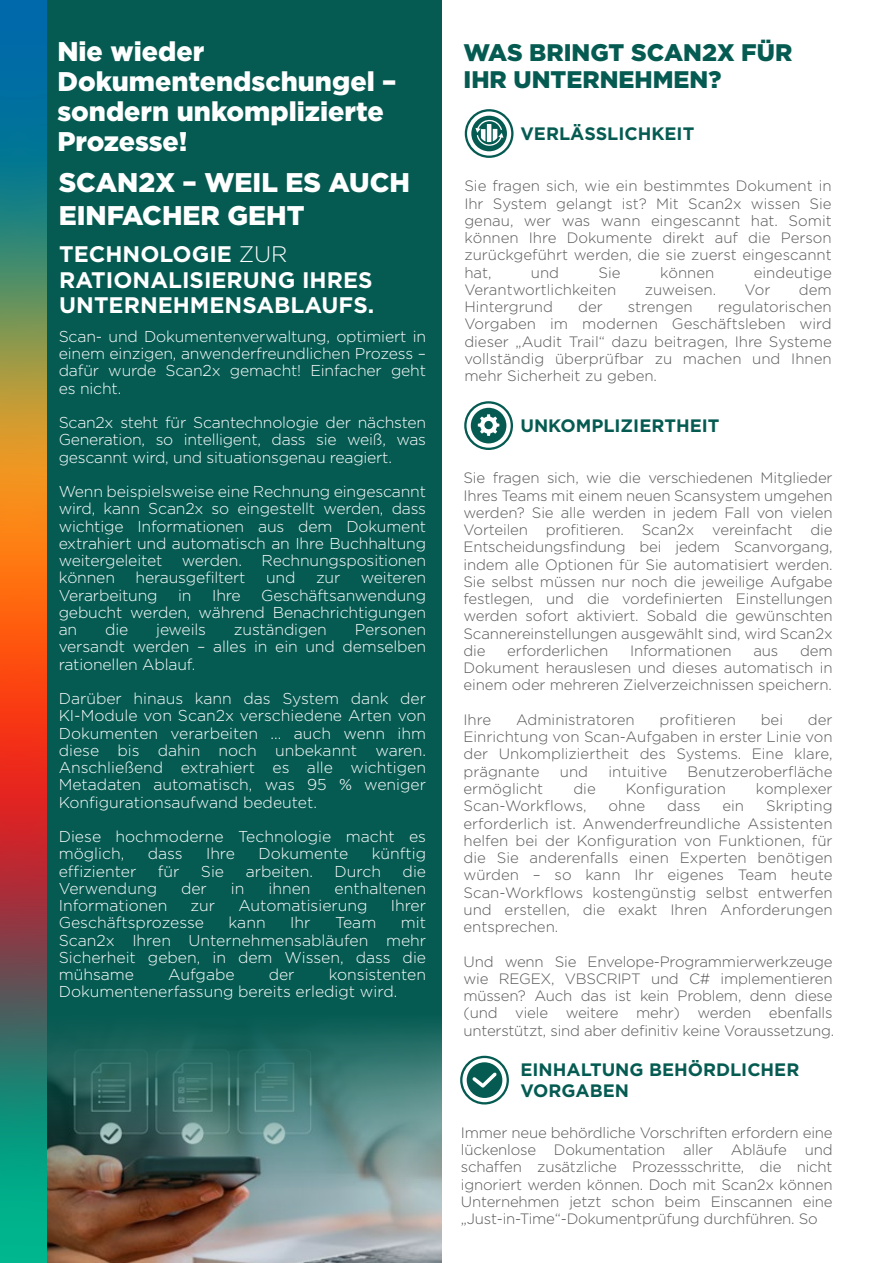
<style>
.page{position:relative;width:893px;height:1263px;background:#fff}
.page>*{position:absolute;margin:0;border:0;box-sizing:border-box;transform-origin:0 0}
.t1{font:900 27px/30px "Gotham";color:#fff}
.t2{font:900 24px/27px "Gotham";color:#055b52}
.t3{font:700 22.5px/25.5px "Gotham";color:#fff}
.t4{font:700 18px/21.6px "Gotham";color:#055b52}
.t5{font:300 15.75px/17.2px "Gotham";letter-spacing:-.01em;color:#fff;text-align:justify}
.t6{font:300 15px/17.2px "Gotham";color:#595858;text-align:justify}
.s1{font-weight:300}
</style>
<div class="page">
<div style="left:18px;top:0;width:424px;height:1263px;background:#055b52"></div>
<img style="left:47px;top:1189px;width:395px;height:74px">
<svg style="left:47px;top:1024px;width:395px;height:165px;background:#44736e"></svg>
<svg style="left:0;top:0;width:47px;height:1263px;background:#7b6f52"></svg>
<svg style="left:465px;top:109px;width:48px;height:49px"></svg>
<svg style="left:464px;top:401px;width:49px;height:49px"></svg>
<svg style="left:460px;top:1056px;width:49px;height:48px"></svg>
<h1 class="t1" style="left:57px;top:35px;width:341px">Nie wieder<br>Dokumentendschungel – sondern unkomplizierte<br>Prozesse!</h1>
<h1 class="t1" style="left:59px;top:166px;width:353px;line-height:32.4px">SCAN2X – WEIL ES AUCH<br>EINFACHER GEHT</h1>
<h3 class="t3" style="left:59px;top:241px;width:316px">TECHNOLOGIE <span class="s1">ZUR<br></span>RATIONALISIERUNG IHRES<br>UNTERNEHMENSABLAUFS.</h3>
<p class="t5" style="left:59px;top:328px;width:369px">Scan- und Dokumentenverwaltung, optimiert in einem einzigen, anwenderfreundlichen Prozess – dafür wurde Scan2x gemacht! Einfacher geht es nicht.</p>
<p class="t5" style="left:59px;top:414px;width:369px">Scan2x steht für Scantechnologie der nächsten Generation, so intelligent, dass sie weiß, was gescannt wird, und situationsgenau reagiert.</p>
<p class="t5" style="left:59px;top:483px;width:369px">Wenn beispielsweise eine Rechnung eingescannt wird, kann Scan2x so eingestellt werden, dass wichtige Informationen aus dem Dokument extrahiert und automatisch an Ihre Buchhaltung weitergeleitet werden. Rechnungspositionen können</p>
<p class="t5" style="left:136px;top:569px;width:112px">herausgefiltert</p>
<p class="t5" style="left:266px;top:569px;width:31px">und</p>
<p class="t5" style="left:316px;top:569px;width:26px">zur</p>
<p class="t5" style="left:361px;top:569px;width:67px">weiteren</p>
<p class="t5" style="left:59px;top:586px;width:100px">Verarbeitung</p>
<p class="t5" style="left:178px;top:586px;width:15px">in</p>
<p class="t5" style="left:212px;top:586px;width:30px">Ihre</p>
<p class="t5" style="left:59px;top:586px;width:369px;text-indent:203px">Geschäftsanwendung gebucht werden, während Benachrichtigungen an</p>
<p class="t5" style="left:105px;top:621px;width:25px">die</p>
<p class="t5" style="left:156px;top:621px;width:51px">jeweils</p>
<p class="t5" style="left:234px;top:621px;width:95px">zuständigen</p>
<p class="t5" style="left:59px;top:621px;width:369px;text-indent:296px">Personen versandt werden – alles in ein und demselben rationellen Ablauf.</p>
<p class="t5" style="left:59px;top:690px;width:369px">Darüber hinaus kann das System dank der KI-Module von Scan2x verschiedene Arten von Dokumenten verarbeiten ... auch wenn ihm diese bis dahin noch unbekannt waren.<br>Anschließend extrahiert es alle wichtigen Metadaten automatisch, was 95 % weniger Konfigurationsaufwand bedeutet.</p>
<p class="t5" style="left:59px;top:828px;width:369px">Diese hochmoderne Technologie macht es möglich,</p>
<p class="t5" style="left:148px;top:845px;width:36px">dass</p>
<p class="t5" style="left:206px;top:845px;width:31px">Ihre</p>
<p class="t5" style="left:258px;top:845px;width:91px">Dokumente</p>
<p class="t5" style="left:372px;top:845px;width:56px">künftig</p>
<p class="t5" style="left:59px;top:862px;width:79px">effizienter</p>
<p class="t5" style="left:158px;top:862px;width:23px">für</p>
<p class="t5" style="left:201px;top:862px;width:25px">Sie</p>
<p class="t5" style="left:246px;top:862px;width:69px">arbeiten.</p>
<p class="t5" style="left:335px;top:862px;width:48px">Durch</p>
<p class="t5" style="left:403px;top:862px;width:25px">die</p>
<p class="t5" style="left:59px;top:879px;width:100px">Verwendung</p>
<p class="t5" style="left:181px;top:879px;width:27px">der</p>
<p class="t5" style="left:231px;top:879px;width:15px">in</p>
<p class="t5" style="left:268px;top:879px;width:44px">ihnen</p>
<p class="t5" style="left:335px;top:879px;width:93px">enthaltenen</p>
<p class="t5" style="left:59px;top:897px;width:110px">Informationen</p>
<p class="t5" style="left:191px;top:897px;width:26px">zur</p>
<p class="t5" style="left:238px;top:897px;width:131px">Automatisierung</p>
<p class="t5" style="left:391px;top:897px;width:37px">Ihrer</p>
<p class="t5" style="left:59px;top:914px;width:147px">Geschäftsprozesse</p>
<p class="t5" style="left:229px;top:914px;width:39px">kann</p>
<p class="t5" style="left:290px;top:914px;width:22px">Ihr</p>
<p class="t5" style="left:335px;top:914px;width:43px">Team</p>
<p class="t5" style="left:59px;top:914px;width:369px;text-indent:342px">mit Scan2x Ihren Unternehmensabläufen mehr Sicherheit geben, in dem Wissen, dass die mühsame</p>
<p class="t5" style="left:168px;top:966px;width:68px">Aufgabe</p>
<p class="t5" style="left:269px;top:966px;width:27px">der</p>
<p class="t5" style="left:59px;top:966px;width:369px;text-indent:270px">konsistenten<br>Dokumentenerfassung bereits erledigt wird.</p>
<h2 class="t2" style="left:463px;top:39px;width:330px">WAS BRINGT SCAN2X FÜR<br>IHR UNTERNEHMEN?</h2>
<p class="t4" style="left:520px;top:122px;width:175px">VERLÄSSLICHKEIT</p>
<p class="t6" style="left:464px;top:177px;width:369px">Sie fragen sich, wie ein bestimmtes Dokument in Ihr System gelangt ist? Mit Scan2x wissen Sie genau, wer was wann eingescannt hat. Somit können Ihre Dokumente direkt auf die Person zurückgeführt werden, die sie zuerst eingescannt hat,</p>
<p class="t6" style="left:531px;top:263px;width:30px">und</p>
<p class="t6" style="left:599px;top:263px;width:24px">Sie</p>
<p class="t6" style="left:660px;top:263px;width:56px">können</p>
<p class="t6" style="left:754px;top:263px;width:79px">eindeutige</p>
<p class="t6" style="left:464px;top:281px;width:154px">Verantwortlichkeiten</p>
<p class="t6" style="left:645px;top:281px;width:73px">zuweisen.</p>
<p class="t6" style="left:745px;top:281px;width:27px">Vor</p>
<p class="t6" style="left:799px;top:281px;width:34px">dem</p>
<p class="t6" style="left:464px;top:298px;width:90px">Hintergrund</p>
<p class="t6" style="left:578px;top:298px;width:26px">der</p>
<p class="t6" style="left:628px;top:298px;width:66px">strengen</p>
<p class="t6" style="left:464px;top:298px;width:369px;text-indent:253px">regulatorischen Vorgaben im modernen Geschäftsleben wird dieser „Audit Trail“ dazu beitragen, Ihre Systeme vollständig überprüfbar zu machen und Ihnen mehr Sicherheit zu geben.</p>
<p class="t4" style="left:520px;top:415px;width:201px">UNKOMPLIZIERTHEIT</p>
<p class="t6" style="left:463px;top:469px;width:371px">Sie fragen sich, wie die verschiedenen Mitglieder Ihres Teams mit einem neuen Scansystem umgehen werden? Sie alle werden in jedem Fall von vielen Vorteilen profitieren. Scan2x vereinfacht die Entscheidungsfindung bei jedem Scanvorgang, indem alle Optionen für Sie automatisiert werden.<br>Sie selbst müssen nur noch die jeweilige Aufgabe festlegen, und die vordefinierten Einstellungen werden sofort aktiviert. Sobald die gewünschten Scannereinstellungen ausgewählt sind, wird Scan2x die</p>
<p class="t6" style="left:507px;top:642px;width:103px">erforderlichen</p>
<p class="t6" style="left:630px;top:642px;width:103px">Informationen</p>
<p class="t6" style="left:753px;top:642px;width:26px">aus</p>
<p class="t6" style="left:463px;top:642px;width:371px;text-indent:336px">dem Dokument herauslesen und dieses automatisch in einem oder mehreren Zielverzeichnissen speichern.</p>
<p class="t6" style="left:463px;top:711px;width:29px">Ihre</p>
<p class="t6" style="left:516px;top:711px;width:120px">Administratoren</p>
<p class="t6" style="left:659px;top:711px;width:78px">profitieren</p>
<p class="t6" style="left:761px;top:711px;width:24px">bei</p>
<p class="t6" style="left:463px;top:711px;width:371px;text-indent:344px">der Einrichtung von Scan-Aufgaben in erster Linie von der Unkompliziertheit des Systems. Eine klare, prägnante</p>
<p class="t6" style="left:560px;top:763px;width:30px">und</p>
<p class="t6" style="left:608px;top:763px;width:60px">intuitive</p>
<p class="t6" style="left:688px;top:763px;width:147px">Benutzeroberfläche</p>
<p class="t6" style="left:463px;top:780px;width:81px">ermöglicht</p>
<p class="t6" style="left:573px;top:780px;width:24px">die</p>
<p class="t6" style="left:626px;top:780px;width:102px">Konfiguration</p>
<p class="t6" style="left:756px;top:780px;width:78px">komplexer</p>
<p class="t6" style="left:463px;top:797px;width:125px">Scan-Workflows,</p>
<p class="t6" style="left:609px;top:797px;width:38px">ohne</p>
<p class="t6" style="left:667px;top:797px;width:35px">dass</p>
<p class="t6" style="left:722px;top:797px;width:23px">ein</p>
<p class="t6" style="left:463px;top:797px;width:371px;text-indent:303px">Skripting erforderlich ist. Anwenderfreundliche Assistenten helfen bei der Konfiguration von Funktionen, für die Sie anderenfalls einen Experten benötigen würden – so kann Ihr eigenes Team heute Scan-Workflows kostengünstig selbst entwerfen und erstellen, die exakt Ihren Anforderungen entsprechen.</p>
<p class="t6" style="left:463px;top:952px;width:372px">Und wenn Sie Envelope-Programmierwerkzeuge wie REGEX, VBSCRIPT und C# implementieren müssen? Auch das ist kein Problem, denn diese (und viele weitere mehr) werden ebenfalls unterstützt, sind aber definitiv keine Voraussetzung.</p>
<p class="t4" style="left:520px;top:1058px;width:280px">EINHALTUNG BEHÖRDLICHER<br>VORGABEN</p>
<p class="t6" style="left:461px;top:1124px;width:373px">Immer neue behördliche Vorschriften erfordern eine lückenlose Dokumentation aller Abläufe und schaffen zusätzliche Prozessschritte, die nicht ignoriert werden können. Doch mit Scan2x können Unternehmen jetzt schon beim Einscannen eine „Just-in-Time“-Dokumentprüfung durchführen. So</p>
</div>
